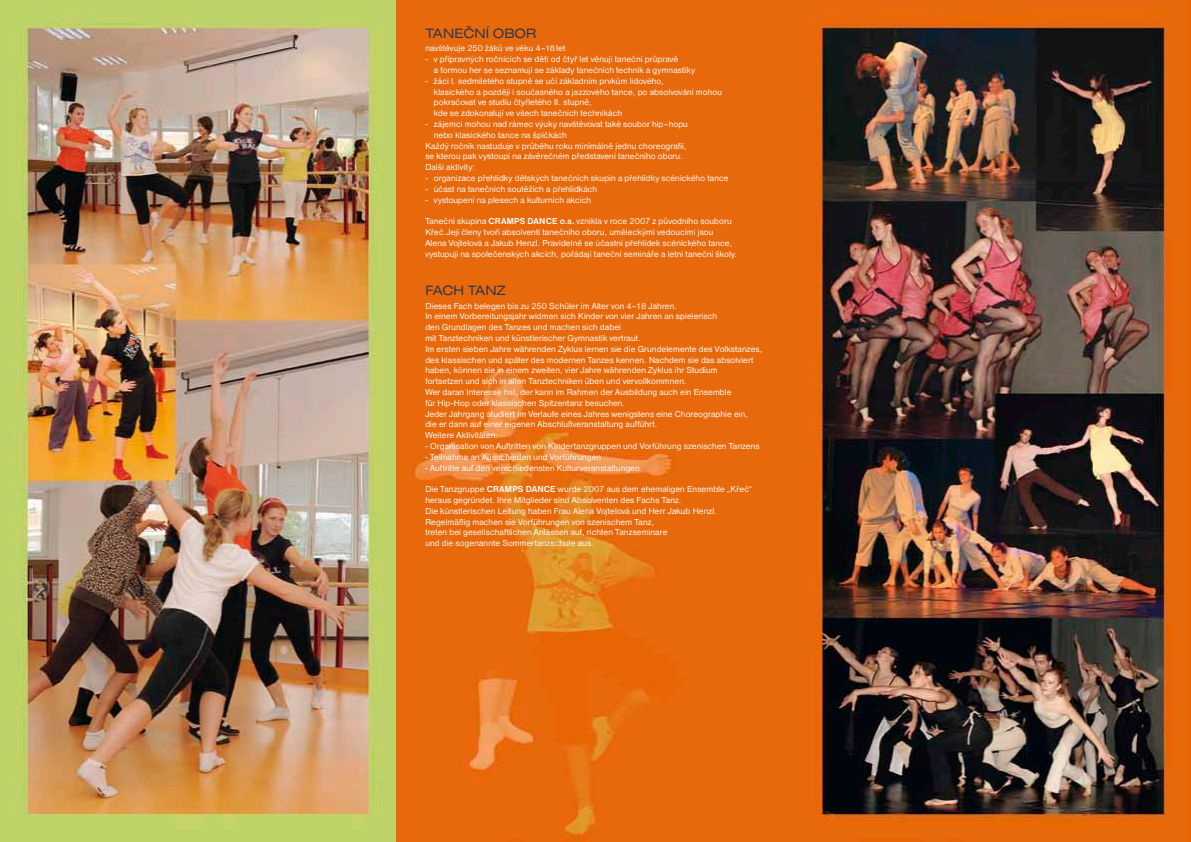
<style>
.page{position:relative;width:1191px;height:842px;background:#fff}
.page>*{position:absolute;margin:0;border:0;box-sizing:border-box;transform-origin:0 0}
.t1{font:14px "Nimbus Sans DOT Regu Exte";letter-spacing:.005em;color:#2a354f}
.t2{font:14px "Nimbus Sans DOT Regu Exte";letter-spacing:-.02em;color:#2a354f}
.t3{font:9px/10.8px "Nimbus Sans DOT";letter-spacing:.015em;color:#fff}
.s1{font-weight:700}
</style>
<div class="page">
<img style="left:0;top:0;width:1191px;height:842px">
<h1 class="t1" style="left:425px;top:25px;width:113px">TANEČNÍ OBOR</h1>
<p class="t3" style="left:425px;top:43px;width:141px">navštěvuje 250 žáků ve věku 4–18let</p>
<p class="t3" style="left:434px;top:54px;width:263px;text-indent:-9px">- v přípravných ročnících se děti od čtyř let věnují taneční průpravě<br>a formou her se seznamují se základy tanečních technik a gymnastiky</p>
<p class="t3" style="left:434px;top:75px;width:290px;text-indent:-9px">- žáci I. sedmiletého stupně se učí základním prvkům lidového,<br>klasického a později i současného a jazzového tance, po absolvování mohou pokračovat ve studiu čtyřletého II. stupně,<br>kde se zdokonalují ve všech tanečních technikách</p>
<p class="t3" style="left:425px;top:119px;width:264px">- zájemci mohou nad rámec výuky navštěvovat také soubor hip–hopu</p>
<p class="t3" style="left:434px;top:129px;width:135px">nebo klasického tance na špičkách</p>
<p class="t3" style="left:425px;top:140px;width:263px">Každý ročník nastuduje v průběhu roku minimálně jednu choreografii,</p>
<p class="t3" style="left:425px;top:151px;width:259px">se kterou pak vystoupí na závěrečném představení tanečního oboru.</p>
<p class="t3" style="left:425px;top:162px;width:51px">Další aktivity:</p>
<p class="t3" style="left:425px;top:173px;width:305px">- organizace přehlídky dětských tanečních skupin a přehlídky scénického tance</p>
<p class="t3" style="left:425px;top:183px;width:173px">- účast na tanečních soutěžích a přehlídkách</p>
<p class="t3" style="left:425px;top:194px;width:167px">- vystoupení na plesech a kulturních akcích</p>
<p class="t3" style="left:425px;top:216px;width:313px">Taneční skupina <span class="s1">CRAMPS DANCE o.s.</span> vznikla v roce 2007 z původního souboru Křeč.Její členy tvoří absolventi tanečního oboru, uměleckými vedoucími jsou<br>Alena Vojtelová a Jakub Henzl. Pravidelně se účastní přehlídek scénického tance, vystupují na společenských akcích, pořádají taneční semináře a letní taneční školy.</p>
<h1 class="t2" style="left:425px;top:282px;width:82px">FACH TANZ</h1>
<p class="t3" style="left:425px;top:300px;width:338px">Dieses Fach belegen bis zu 250 Schüler im Alter von 4–18 Jahren.<br>In einem Vorbereitungsjahr widmen sich Kinder von vier Jahren an spielerisch<br>den Grundlagen des Tanzes und machen sich dabei<br>mit Tanztechniken und künstlerischer Gymnastik vertraut.<br>Im ersten sieben Jahre währenden Zyklus lernen sie die Grundelemente des Volkstanzes, des klassischen und später des modernen Tanzes kennen. Nachdem sie das absolviert haben, können sie in einem zweiten, vier Jahre währenden Zyklus ihr Studium<br>fortsetzen und sich in allen Tanztechniken üben und vervollkommnen.<br>Wer daran Interesse hat, der kann im Rahmen der Ausbildung auch ein Ensemble<br>für Hip-Hop oder klassischen Spitzentanz besuchen.<br>Jeder Jahrgang studiert im Verlaufe eines Jahres wenigstens eine Choreographie ein,<br>die er dann auf einer eigenen Abschlußveranstaltung aufführt.<br>Weitere Aktivitäten:</p>
<p class="t3" style="left:425px;top:441px;width:336px">- Organisation von Auftritten von Kindertanzgruppen und Vorführung szenischen Tanzens</p>
<p class="t3" style="left:425px;top:451px;width:177px">- Teilnahme an Ausscheiden und Vorführungen</p>
<p class="t3" style="left:425px;top:462px;width:216px">- Auftritte auf den verschiedensten Kulturveranstaltungen</p>
<p class="t3" style="left:425px;top:484px;width:328px">Die Tanzgruppe <span class="s1">CRAMPS DANCE</span> wurde 2007 aus dem ehemaligen Ensemble „Křeč“ heraus gegründet. Ihre Mitglieder sind Absolventen des Fachs Tanz.<br>Die künstlerischen Leitung haben Frau Alena Vojtelová und Herr Jakub Henzl.<br>Regelmäßig machen sie Vorführungen von szenischem Tanz,<br>treten bei gesellschaftlichen Anlässen auf, richten Tanzseminare<br>und die sogenannte Sommertanzschule aus.</p>
</div>
